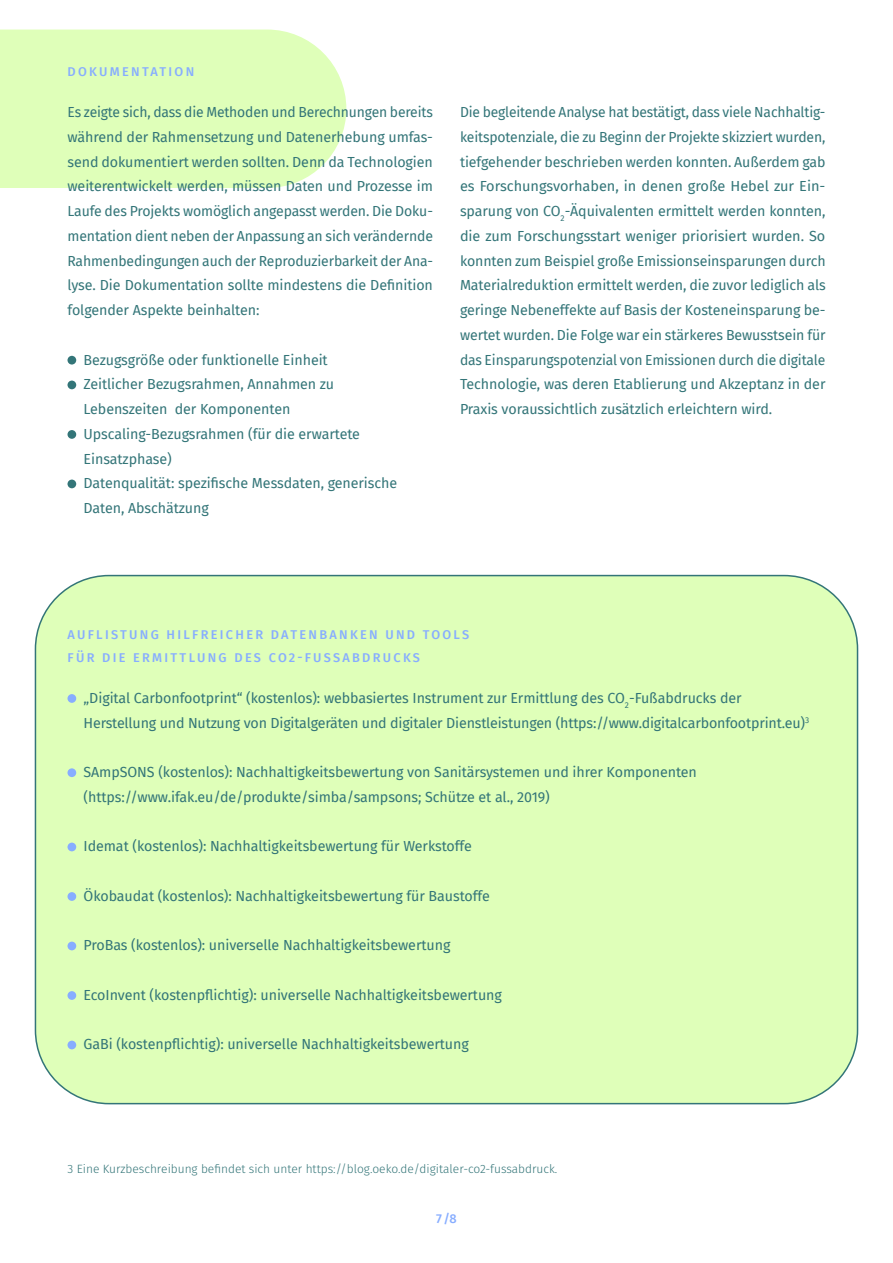
<style>
.page{position:relative;width:893px;height:1263px;background:#fff}
.page>*{position:absolute;margin:0;border:0;box-sizing:border-box;transform-origin:0 0}
.t1{font:14.25px/24.8px "Fira Sans";letter-spacing:-.005em;color:#337578}
.t2{font:500 12.75px/22.5px "Fira Sans";letter-spacing:.18em;color:#87adff}
.t3{font:300 12px "Fira Sans";color:#337578}
</style>
<div class="page">
<div style="left:35px;top:575px;width:822px;height:528px;background:#dfffb9;border-radius:74px"></div>
<div style="left:0;top:30px;width:346px;height:158px;background:#dfffb9"></div>
<div style="left:68px;top:694px;width:8px;height:9px;background:#87adff;border-radius:50%"></div>
<div style="left:68px;top:768px;width:8px;height:9px;background:#87adff;border-radius:50%"></div>
<div style="left:68px;top:843px;width:8px;height:8px;background:#87adff;border-radius:50%"></div>
<div style="left:68px;top:892px;width:8px;height:9px;background:#87adff;border-radius:50%"></div>
<div style="left:68px;top:942px;width:8px;height:8px;background:#87adff;border-radius:50%"></div>
<div style="left:68px;top:991px;width:8px;height:9px;background:#87adff;border-radius:50%"></div>
<div style="left:68px;top:1041px;width:8px;height:8px;background:#87adff;border-radius:50%"></div>
<div style="left:68px;top:356px;width:8px;height:9px;background:#337578;border-radius:50%"></div>
<div style="left:68px;top:381px;width:8px;height:8px;background:#337578;border-radius:50%"></div>
<div style="left:68px;top:430px;width:8px;height:9px;background:#337578;border-radius:50%"></div>
<div style="left:68px;top:480px;width:8px;height:8px;background:#337578;border-radius:50%"></div>
<p class="t2" style="left:68px;top:59px;width:128px">DOKUMENTATION</p>
<p class="t1" style="left:68px;top:99px;width:367px;text-align:justify">Es zeigte sich, dass die Methoden und Berechnungen bereits während der Rahmensetzung und Datenerhebung umfas&shy;send dokumentiert werden sollten. Denn da Technologien weiterentwickelt werden, müssen Daten und Prozesse im Laufe des Projekts womöglich angepasst werden. Die Doku&shy;mentation dient neben der Anpassung an sich verändernde Rahmenbedingungen auch der Reproduzierbarkeit der Ana&shy;lyse. Die Dokumentation sollte mindestens die Definition folgender Aspekte beinhalten:</p>
<p class="t1" style="left:84px;top:347px;width:315px">Bezugsgröße oder funktionelle Einheit<br>Zeitlicher Bezugsrahmen, Annahmen zu Lebenszeiten der Komponenten Upscaling-Bezugsrahmen (für die erwartete Einsatzphase)<br>Datenqualität: spezifische Messdaten, generische Daten, Abschätzung</p>
<p class="t1" style="left:460px;top:99px;width:367px;text-align:justify">Die begleitende Analyse hat bestätigt, dass viele Nachhaltig&shy;keitspotenziale, die zu Beginn der Projekte skizziert wurden, tiefgehender beschrieben werden konnten. Außerdem gab es Forschungsvorhaben, in denen große Hebel zur Ein&shy;sparung von CO<sub>2</sub>-Äquivalenten ermittelt werden konnten, die zum Forschungsstart weniger priorisiert wurden. So konnten zum Beispiel große Emissionseinsparungen durch Materialreduktion ermittelt werden, die zuvor lediglich als geringe Nebeneffekte auf Basis der Kosteneinsparung be&shy;wertet wurden. Die Folge war ein stärkeres Bewusstsein für das Einsparungspotenzial von Emissionen durch die digitale Technologie, was deren Etablierung und Akzeptanz in der Praxis voraussichtlich zusätzlich erleichtern wird.</p>
<p class="t2" style="left:68px;top:623px;width:403px">AUFLISTUNG HILFREICHER DATENBANKEN UND TOOLS<br>FÜR DIE ERMITTLUNG DES CO2-FUSSABDRUCKS</p>
<p class="t1" style="left:84px;top:685px;width:727px">„Digital Carbonfootprint“ (kostenlos): webbasiertes Instrument zur Ermittlung des CO<sub>2</sub>-Fußabdrucks der<br>Herstellung und Nutzung von Digitalgeräten und digitaler Dienstleistungen (https://www.digitalcarbonfootprint.eu)<sup>3</sup></p>
<p class="t1" style="left:84px;top:759px;width:615px">SAmpSONS (kostenlos): Nachhaltigkeitsbewertung von Sanitärsystemen und ihrer Komponenten (https://www.ifak.eu/de/produkte/simba/sampsons; Schütze et al., 2019)</p>
<p class="t1" style="left:84px;top:834px;width:390px">Idemat (kostenlos): Nachhaltigkeitsbewertung für Werkstoffe</p>
<p class="t1" style="left:84px;top:883px;width:408px">Ökobaudat (kostenlos): Nachhaltigkeitsbewertung für Baustoffe</p>
<p class="t1" style="left:84px;top:933px;width:368px">ProBas (kostenlos): universelle Nachhaltigkeitsbewertung</p>
<p class="t1" style="left:84px;top:982px;width:420px">EcoInvent (kostenpflichtig): universelle Nachhaltigkeitsbewertung</p>
<p class="t1" style="left:84px;top:1032px;width:387px">GaBi (kostenpflichtig): universelle Nachhaltigkeitsbewertung</p>
<p class="t3" style="left:68px;top:1160px;width:491px">3 Eine Kurzbeschreibung befindet sich unter https://blog.oeko.de/digitaler-co2-fussabdruck.</p>
<p class="t2" style="left:436px;top:1206px;width:22px">7/8</p>
</div>
